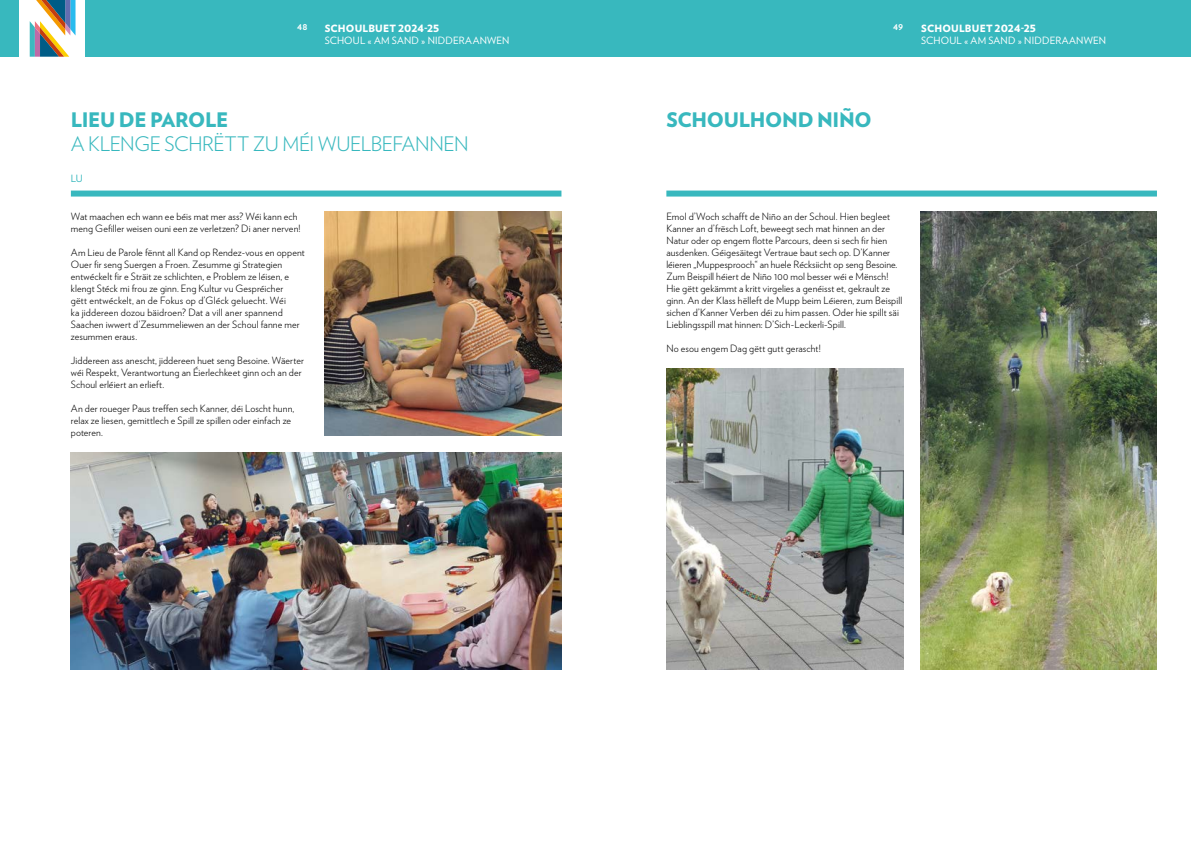
<style>
.page{position:relative;width:1191px;height:842px;background:#fff}
.page>*{position:absolute;margin:0;border:0;box-sizing:border-box;transform-origin:0 0}
.t1{font:300 20px "Verlag";letter-spacing:-.02em;color:#38b8be}
.t2{font:900 20px "Verlag";letter-spacing:-.015em;color:#38b8be}
.t3{font:300 10px/12px "Verlag";letter-spacing:.01em;color:#000}
.t4{font:10px "Verlag";letter-spacing:.02em;color:#fff}
.t5{font:900 10px "Verlag";letter-spacing:.015em;color:#fff}
.t6{font:700 10px "Verlag";color:#fff}
.t7{font:10px "Verlag";color:#38b8be}
</style>
<div class="page">
<svg style="left:29px;top:0;width:46px;height:57px"></svg>
<div style="left:0;top:0;width:19px;height:57px;background:#38b8be"></div>
<div style="left:85px;top:0;width:1106px;height:57px;background:#38b8be"></div>
<div style="left:71px;top:191px;width:490px;height:6px;background:#38b8be"></div>
<div style="left:666px;top:191px;width:491px;height:6px;background:#38b8be"></div>
<img style="left:920px;top:212px;width:237px;height:458px">
<img style="left:666px;top:369px;width:237px;height:301px">
<img style="left:325px;top:212px;width:236px;height:224px">
<img style="left:71px;top:452px;width:490px;height:218px">
<p class="t6" style="left:297px;top:18px;width:12px">48</p>
<p class="t6" style="left:893px;top:18px;width:12px">49</p>
<p class="t5" style="left:325px;top:20px;width:116px">SCHOULBUET 2024-25</p>
<p class="t4" style="left:325px;top:33px;width:186px">SCHOUL « AM SAND » NIDDERAANWEN</p>
<p class="t5" style="left:921px;top:20px;width:116px">SCHOULBUET 2024-25</p>
<p class="t4" style="left:921px;top:33px;width:186px">SCHOUL « AM SAND » NIDDERAANWEN</p>
<h1 class="t2" style="left:71px;top:103px;width:159px">LIEU DE PAROLE</h1>
<h1 class="t1" style="left:71px;top:129px;width:399px">A KLENGE SCHRËTT ZU MÉI WUELBEFANNEN</h1>
<p class="t7" style="left:71px;top:170px;width:13px">LU</p>
<p class="t3" style="left:71px;top:210px;width:231px">Wat maachen ech wann ee béis mat mer ass? Wéi kann ech meng Gefiller weisen ouni een ze verletzen? Di aner nerven!</p>
<p class="t3" style="left:71px;top:246px;width:235px">Am Lieu de Parole fënnt all Kand op Rendez-vous en oppent Ouer fir seng Suergen a Froen. Zesumme gi Strategien entwéckelt fir e Sträit ze schlichten, e Problem ze léisen, e klengt Stéck mi frou ze ginn. Eng Kultur vu Gespréicher<br>gëtt entwéckelt, an de Fokus op d’Gléck geluecht. Wéi<br>ka jiddereen dozou bäidroen? Dat a vill aner spannend Saachen iwwert d’Zesummeliewen an der Schoul fanne mer zesummen eraus.</p>
<p class="t3" style="left:71px;top:354px;width:234px">Jiddereen ass anescht, jiddereen huet seng Besoine. Wäerter wéi Respekt, Verantwortung an Éierlechkeet ginn och an der<br>Schoul erléiert an erlieft.</p>
<p class="t3" style="left:71px;top:402px;width:225px">An der roueger Paus treffen sech Kanner, déi Loscht hunn, relax ze liesen, gemittlech e Spill ze spillen oder einfach ze poteren.</p>
<h1 class="t2" style="left:666px;top:103px;width:207px">SCHOULHOND NIÑO</h1>
<p class="t3" style="left:666px;top:210px;width:237px">Emol d’Woch schafft de Niño an der Schoul. Hien begleet Kanner an d’frësch Loft, beweegt sech mat hinnen an der Natur oder op engem flotte Parcours, deen si sech fir hien ausdenken. Géigesäitegt Vertraue baut sech op. D’Kanner léieren „Muppesprooch“ an huele Récksiicht op seng Besoine.<br>Zum Beispill héiert de Niño 100 mol besser wéi e Mënsch!<br>Hie gëtt gekämmt a kritt virgelies a genéisst et, gekrault ze ginn. An der Klass hëlleft de Mupp beim Léieren, zum Beispill sichen d’Kanner Verben déi zu him passen. Oder hie spillt säi Lieblingsspill mat hinnen: D’Sich-Leckerli-Spill.</p>
<p class="t3" style="left:666px;top:342px;width:156px">No esou engem Dag gëtt gutt gerascht!</p>
</div>
